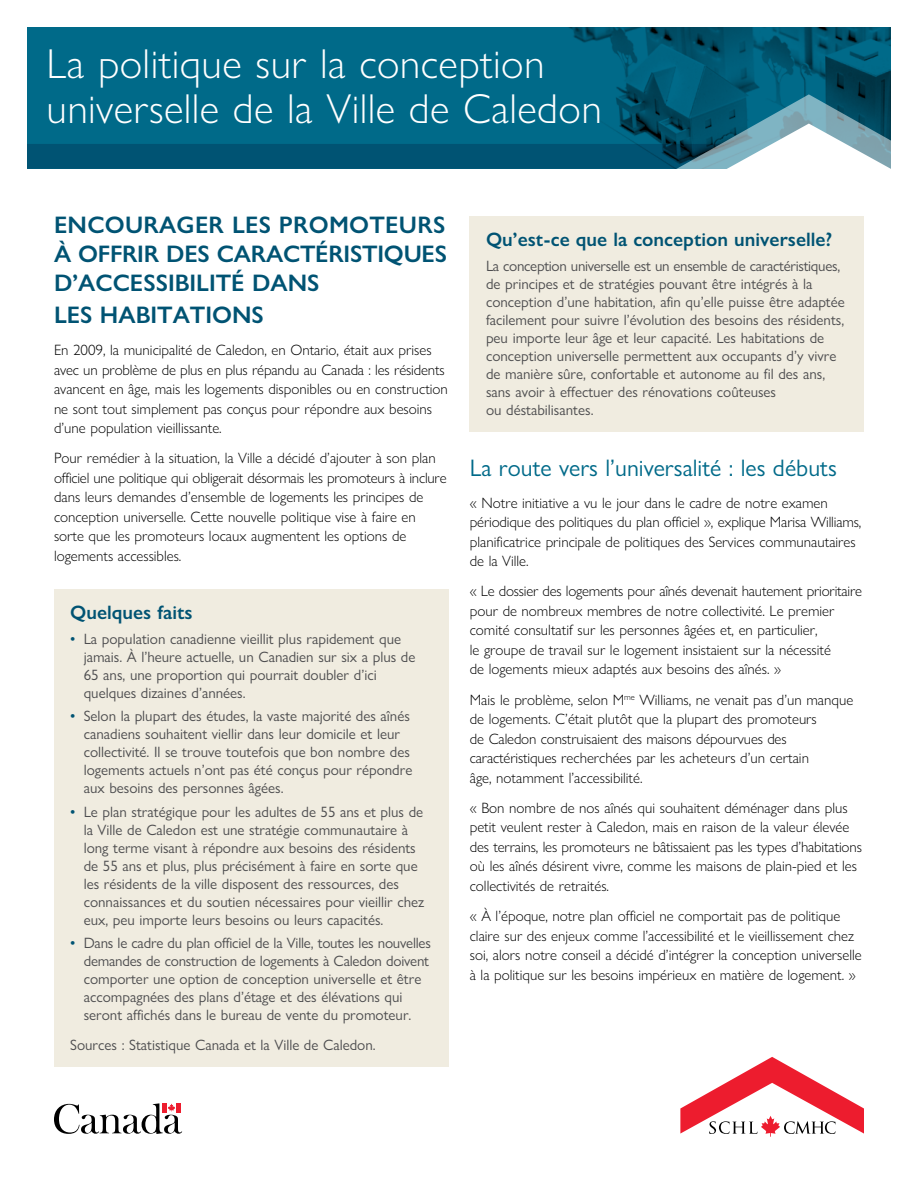
<style>
.page{position:relative;width:918px;height:1188px;background:#fff}
.page>*{position:absolute;margin:0;border:0;box-sizing:border-box;transform-origin:0 0}
.KTO_Header_H1{font:300 42px/45px "Gill Sans Nova";letter-spacing:.01em;color:#fff}
.KTO_Header_H1-2{font:600 24px/28.8px "Gill Sans Nova";color:#005373;text-align:justify}
.KTO_Subhead2_H2{font:24px "Gill Sans Nova";color:#006a89}
.KTO_Box_Subhead_H2{font:600 19.5px "Gill Sans Nova";color:#005373}
.KTO_Body_P{font:300 15px/19.5px "Gill Sans Nova";color:#000}
.KTO_Box_Body_gray_P{font:15px/18px "Gill Sans Nova";color:#4d4d4f}
.s1{font-weight:500;color:#005373}
</style>
<div class="page">
<div style="left:27px;top:27px;width:864px;height:142px;background:#006a89"></div>
<img style="left:568px;top:27px;width:323px;height:67px">
<svg style="left:27px;top:94px;width:864px;height:75px"></svg>
<svg style="left:54px;top:1103px;width:128px;height:31px"></svg>
<svg style="left:680px;top:1057px;width:184px;height:80px"></svg>
<div style="left:54px;top:589px;width:394px;height:477px;background:#f0ece0"></div>
<div style="left:470px;top:216px;width:394px;height:215px;background:#f0ece0"></div>
<h1 class="KTO_Header_H1" style="left:46px;top:41px;width:557px">La politique sur la conception universelle de la Ville de Caledon</h1>
<h1 class="KTO_Header_H1-2" style="left:54px;top:211px;width:395px">ENCOURAGER LES PROMOTEURS À OFFRIR DES CARACTÉRISTIQUES D’ACCESSIBILITÉ DANS</h1>
<h1 class="KTO_Header_H1-2" style="left:54px;top:301px;width:211px">LES HABITATIONS</h1>
<p class="KTO_Body_P" style="left:54px;top:340px;width:395px">En 2009, la municipalité de Caledon, en Ontario, était aux prises avec un problème de plus en plus répandu au Canada : les résidents avancent en âge, mais les logements disponibles ou en construction ne sont tout simplement pas conçus pour répondre aux besoins d’une population vieillissante.</p>
<p class="KTO_Body_P" style="left:54px;top:448px;width:394px">Pour remédier à la situation, la Ville a décidé d’ajouter à son plan officiel une politique qui obligerait désormais les promoteurs à inclure dans leurs demandes d’ensemble de logements les principes de conception universelle. Cette nouvelle politique vise à faire en sorte que les promoteurs locaux augmentent les options de logements accessibles.</p>
<h2 class="KTO_Subhead2_H2" style="left:470px;top:453px;width:369px">La route vers l’universalité : les débuts</h2>
<h2 class="KTO_Box_Subhead_H2" style="left:486px;top:228px;width:348px">Qu’est-ce que la conception universelle?</h2>
<p class="KTO_Box_Body_gray_P" style="left:486px;top:257px;width:360px">La conception universelle est un ensemble de caractéristiques, de principes et de stratégies pouvant être intégrés à la conception d’une habitation, afin qu’elle puisse être adaptée facilement pour suivre l’évolution des besoins des résidents, peu importe leur âge et leur capacité. Les habitations de conception universelle permettent aux occupants d’y vivre de manière sûre, confortable et autonome au fil des ans, sans avoir à effectuer des rénovations coûteuses<br>ou déstabilisantes.</p>
<p class="KTO_Body_P" style="left:470px;top:493px;width:393px">« Notre initiative a vu le jour dans le cadre de notre examen périodique des politiques du plan officiel », explique Marisa Williams, planificatrice principale de politiques des Services communautaires de la Ville.</p>
<p class="KTO_Body_P" style="left:470px;top:581px;width:394px">« Le dossier des logements pour aînés devenait hautement prioritaire pour de nombreux membres de notre collectivité. Le premier comité consultatif sur les personnes âgées et, en particulier,<br>le groupe de travail sur le logement insistaient sur la nécessité<br>de logements mieux adaptés aux besoins des aînés. »</p>
<p class="KTO_Body_P" style="left:470px;top:690px;width:385px">Mais le problème, selon M<sup>me</sup> Williams, ne venait pas d’un manque de logements. C’était plutôt que la plupart des promoteurs<br>de Caledon construisaient des maisons dépourvues des caractéristiques recherchées par les acheteurs d’un certain<br>âge, notamment l’accessibilité.</p>
<p class="KTO_Body_P" style="left:470px;top:798px;width:394px">« Bon nombre de nos aînés qui souhaitent déménager dans plus petit veulent rester à Caledon, mais en raison de la valeur élevée des terrains, les promoteurs ne bâtissaient pas les types d’habitations où les aînés désirent vivre, comme les maisons de plain-pied et les collectivités de retraités.</p>
<p class="KTO_Body_P" style="left:470px;top:906px;width:393px">« À l’époque, notre plan officiel ne comportait pas de politique claire sur des enjeux comme l’accessibilité et le vieillissement chez soi, alors notre conseil a décidé d’intégrer la conception universelle à la politique sur les besoins impérieux en matière de logement. »</p>
<h2 class="KTO_Box_Subhead_H2" style="left:70px;top:600px;width:124px">Quelques faits</h2>
<p class="KTO_Box_Body_gray_P" style="left:84px;top:630px;width:333px;text-indent:-14px"><span class="s1">•</span> La population canadienne vieillit plus rapidement que jamais. À l’heure actuelle, un Canadien sur six a plus de 65 ans, une proportion qui pourrait doubler d’ici quelques dizaines d’années.</p>
<p class="KTO_Box_Body_gray_P" style="left:84px;top:707px;width:330px;text-indent:-14px"><span class="s1">•</span> Selon la plupart des études, la vaste majorité des aînés canadiens souhaitent viellir dans leur domicile et leur collectivité. Il se trouve toutefois que bon nombre des logements actuels n’ont pas été conçus pour répondre aux besoins des personnes âgées.</p>
<p class="KTO_Box_Body_gray_P" style="left:84px;top:802px;width:342px;text-indent:-14px"><span class="s1">•</span> Le plan stratégique pour les adultes de 55 ans et plus de la Ville de Caledon est une stratégie communautaire à long terme visant à répondre aux besoins des résidents de 55 ans et plus, plus précisément à faire en sorte que les résidents de la ville disposent des ressources, des connaissances et du soutien nécessaires pour vieillir chez eux, peu importe leurs besoins ou leurs capacités.</p>
<p class="KTO_Box_Body_gray_P" style="left:84px;top:934px;width:349px;text-indent:-14px"><span class="s1">•</span> Dans le cadre du plan officiel de la Ville, toutes les nouvelles demandes de construction de logements à Caledon doivent comporter une option de conception universelle et être accompagnées des plans d’étage et des élévations qui seront affichés dans le bureau de vente du promoteur.</p>
<p class="KTO_Box_Body_gray_P" style="left:70px;top:1036px;width:307px">Sources : Statistique Canada et la Ville de Caledon.</p>
</div>
